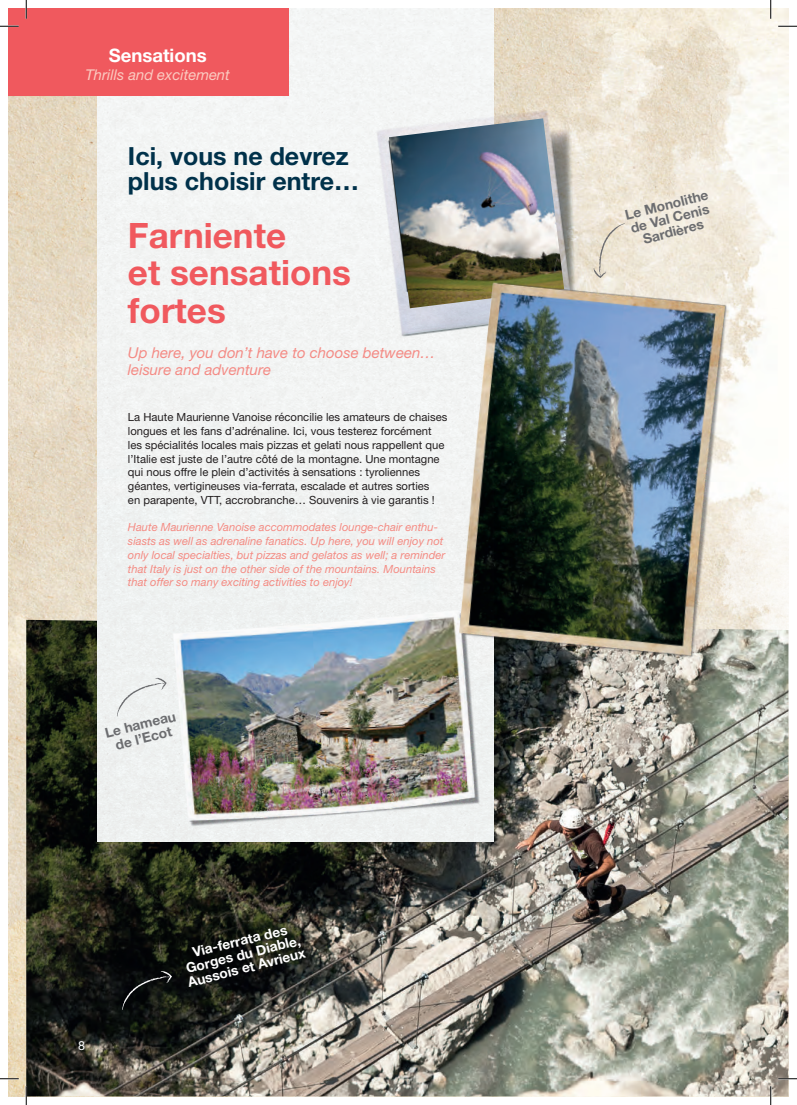
<style>
.page{position:relative;width:797px;height:1105px;background:#fff}
.page>*{position:absolute;margin:0;border:0;box-sizing:border-box;transform-origin:0 0}
.t1{font:700 35px/37.5px "Helvetica Neue LT Std";color:#f0595e}
.t2{font:700 25px/25px "Helvetica Neue LT Std";color:#00314a}
.t3{font:700 18.62px "Helvetica Neue LT Std";color:#fff}
.t4{font:italic 15px/17.5px "Helvetica Neue LT Std";color:#f48b85}
.t5{font:italic 14.88px "Helvetica Neue LT Std";color:#fbcbc1}
.t6{font:700 13.75px/13.8px "Helvetica Neue LT Std";color:#6c6d70;text-align:center}
.t7{font:700 13.75px/13.8px "Helvetica Neue LT Std";color:#fff;text-align:center}
.t8{font:12.5px "Helvetica Neue LT Std";color:#fff}
.t9{font:11.25px/13.8px "Helvetica Neue LT Std";color:#231f20}
.t10{font:italic 11.25px/13.8px "Helvetica Neue LT Std";color:#f48b83}
</style>
<div class="page">
<img style="left:9px;top:9px;width:779px;height:1087px">
<img style="left:742px;top:354px;width:46px;height:266px">
<img style="left:26px;top:620px;width:762px;height:476px">
<div style="left:97px;top:9px;width:396px;height:832px;background:#f2f4f3"></div>
<img style="left:373px;top:101px;width:227px;height:243px">
<svg style="left:117px;top:678px;width:42px;height:39px"></svg>
<img style="left:159px;top:600px;width:334px;height:236px">
<svg style="left:593px;top:223px;width:32px;height:48px;background:#e5ddcc"></svg>
<div style="left:9px;top:9px;width:280px;height:87px;background:#f0595e"></div>
<svg style="left:122px;top:971px;width:51px;height:39px;background:#181b19"></svg>
<img style="left:389px;top:118px;width:175px;height:190px">
<img style="left:446px;top:271px;width:296px;height:399px">
<svg style="left:0;top:25px;width:19px;height:2px"></svg>
<svg style="left:778px;top:25px;width:19px;height:2px"></svg>
<svg style="left:0;top:1078px;width:19px;height:1px"></svg>
<svg style="left:778px;top:1078px;width:19px;height:1px"></svg>
<svg style="left:25px;top:0;width:2px;height:19px"></svg>
<svg style="left:25px;top:1086px;width:2px;height:19px"></svg>
<svg style="left:770px;top:0;width:1px;height:19px"></svg>
<svg style="left:770px;top:1086px;width:1px;height:19px"></svg>
<h3 class="t3" style="left:109px;top:44px;width:99px">Sensations</h3>
<h3 class="t5" style="left:85px;top:66px;width:146px">Thrills and excitement</h3>
<h2 class="t2" style="left:128px;top:143px;width:232px">Ici, vous ne devrez plus choisir entre…</h2>
<h1 class="t1" style="left:128px;top:216px;width:224px">Farniente<br>et sensations fortes</h1>
<h3 class="t4" style="left:128px;top:343px;width:309px">Up here, you don’t have to choose between… leisure and adventure</h3>
<p class="t9" style="left:128px;top:410px;width:321px">La Haute Maurienne Vanoise réconcilie les amateurs de chaises longues et les fans d’adrénaline. Ici, vous testerez forcément les spécialités locales mais pizzas et gelati nous rappellent que l’Italie est juste de l’autre côté de la montagne. Une montagne qui nous offre le plein d’activités à sensations : tyroliennes géantes, vertigineuses via-ferrata, escalade et autres sorties<br>en parapente, VTT, accrobranche… Souvenirs à vie garantis !</p>
<p class="t10" style="left:128px;top:520px;width:319px">Haute Maurienne Vanoise accommodates lounge-chair enthu&shy;siasts as well as adrenaline fanatics. Up here, you will enjoy not only local specialties, but pizzas and gelatos as well; a reminder that Italy is just on the other side of the mountains. Mountains that offer so many exciting activities to enjoy!</p>
<p class="t6" style="left:103px;top:726px;width:74px;rotate:-14deg">Le hameau de l’Ecot</p>
<p class="t8" style="left:78px;top:1038px;width:8px">8</p>
<p class="t7" style="left:180px;top:948px;width:122px;rotate:-14deg">Via-ferrata des<br>Gorges du Diable,<br>Aussois et Avrieux</p>
<p class="t6" style="left:623px;top:208px;width:87px;rotate:-14deg">Le Monolithe de Val Cenis<br>Sardières</p>
</div>
